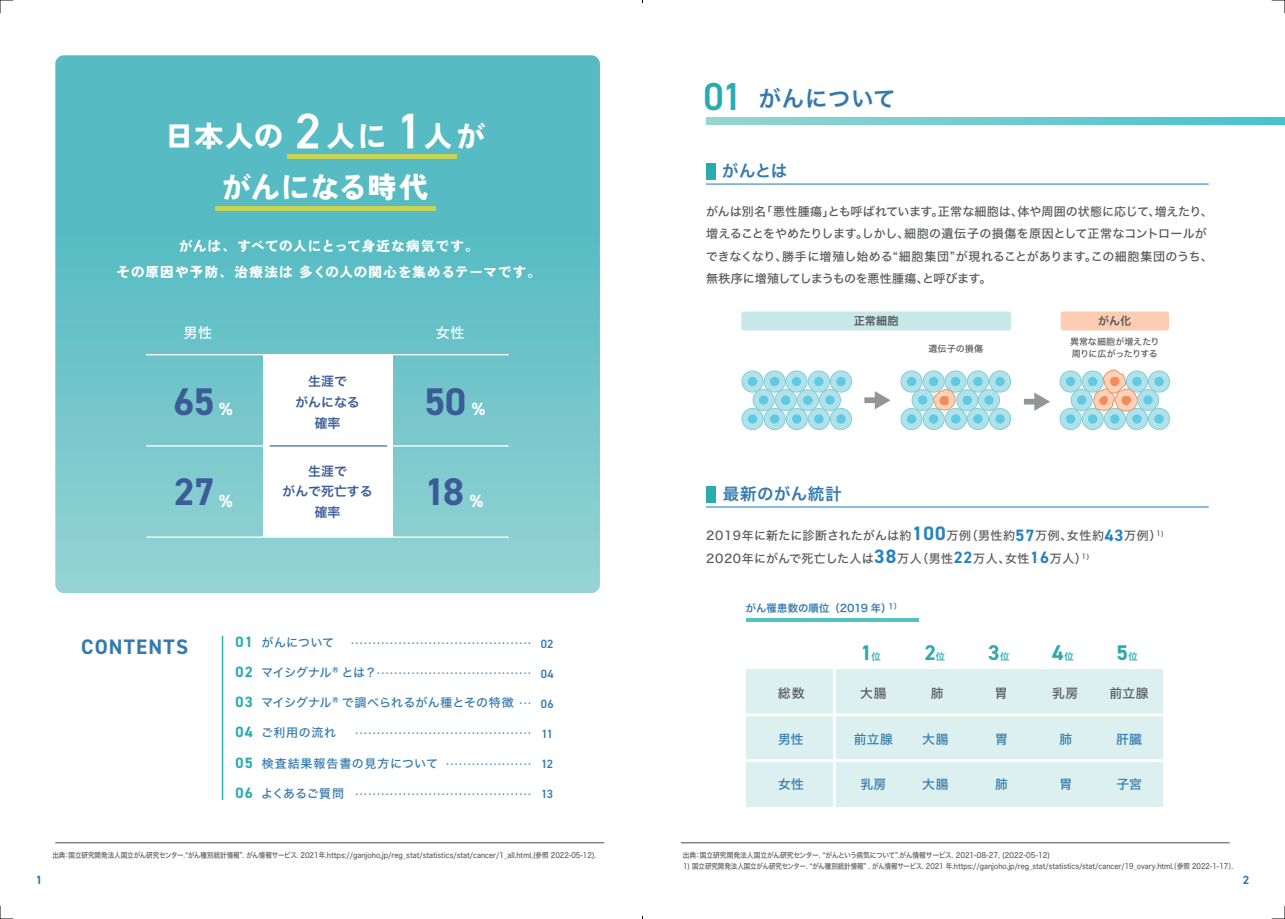
<style>
.page{position:relative;width:1285px;height:919px;background:#fff}
.page>*{position:absolute;margin:0;border:0;box-sizing:border-box;transform-origin:0 0}
.t1{font:700 38.55px "DIN2014";letter-spacing:-.015em;color:#3c5c97}
.t2{font:900 29.1px/51.4px "Zen Kaku Gothic Antique";letter-spacing:.025em;color:#fff;text-align:center}
.t3{font:22.5px "Hiragino Sans W6";letter-spacing:.02em;color:#347aad}
.t4{font:700 21.45px "DIN2014";color:#2aabaf}
.t5{font:700 21px "DIN2014";letter-spacing:.06em;color:#347aad}
.t6{font:700 17.7px "DIN2014";color:#fff}
.t7{font:16.5px "Hiragino Sans W6";letter-spacing:.02em;color:#347aad}
.t8{font:700 15px/30px "DIN2014";letter-spacing:.075em;color:#2aabaf;text-align:justify}
.t9{font:14.1px "Hiragino Sans W5";color:#fff}
.t10{font:900 13.5px/25.5px "Zen Kaku Gothic Antique";letter-spacing:.07em;color:#fff;text-align:center}
.t11{font:12.9px/20.5px "Hiragino Sans W6";color:#3c5c97;text-align:center}
.t12{font:12.75px "Hiragino Sans W5";letter-spacing:.03em;color:#347aad}
.t13{font:12.75px "Hiragino Sans W5";letter-spacing:.04em;color:#57585a}
.t14{font:12px/22.5px "Hiragino Sans W5";letter-spacing:.005em;color:#57585a}
.t15{font:12px/22.5px "Hiragino Sans W5";letter-spacing:.025em;color:#57585a}
.t16{font:12px "Hiragino Sans W5";color:#347aad}
.t17{font:12px "Hiragino Sans W5";letter-spacing:.075em;color:#347aad}
.t18{font:12px "Hiragino Sans W5";letter-spacing:.02em;color:#347aad}
.t19{font:600 12px "DIN2014";letter-spacing:-.015em;color:#347aad}
.t20{font:12px "Hiragino Sans W5";letter-spacing:-.03em;color:#347aad}
.t21{font:12px "Hiragino Sans W5";letter-spacing:-.025em;color:#347aad}
.t22{font:700 12px "DIN2014";color:#347aad}
.t23{font:11.1px "Hiragino Sans W6";letter-spacing:-.005em;color:#57585a}
.t24{font:10.35px "Hiragino Sans W6";letter-spacing:.005em;color:#347aad}
.t25{font:9.3px "Hiragino Sans W6";color:#2aabaf}
.t26{font:9px/11.7px "Hiragino Sans W5";color:#57585a}
.t27{font:7.5px "Hiragino Sans W5";color:#347aad}
.t28{font:7.5px "Hiragino Sans W5";color:#57585a;scale:.86 1}
.t29{font:7.5px "Hiragino Sans W5";color:#57585a;scale:.87 1}
.t30{font:7.5px "Hiragino Sans W5";letter-spacing:-.02em;color:#57585a;scale:.9 1}
.s1{font-family:"DIN2014";font-weight:600;font-size:50.25px}
.s2{font-size:17.7px;color:#fff}
.s3{font-family:"DIN2014";font-weight:600;font-size:39px;color:#2aabaf}
.s4{font-family:"DIN2014";font-weight:700;font-size:19.5px;color:#2684bc}
.s5{font-family:"DIN2014";font-weight:700;font-size:16.5px;color:#2684bc}
</style>
<div class="page">
<svg style="left:55px;top:55px;width:545px;height:538px;background:#6ac2c8"></svg>
<svg style="left:0;top:905px;width:13px;height:14px"></svg>
<svg style="left:0;top:0;width:13px;height:13px"></svg>
<svg style="left:1271px;top:0;width:14px;height:13px"></svg>
<svg style="left:1271px;top:905px;width:14px;height:14px"></svg>
<hr style="left:55px;top:842px;width:549px;height:1px;background:#57585a">
<hr style="left:680px;top:842px;width:549px;height:1px;background:#57585a">
<div style="left:287px;top:154px;width:170px;height:5px;background:#c6d557"></div>
<div style="left:215px;top:206px;width:220px;height:5px;background:#c6d557"></div>
<div style="left:262px;top:354px;width:130px;height:183px;background:#fff"></div>
<hr style="left:146px;top:354px;width:362px;height:1px;background:#fff">
<hr style="left:146px;top:445px;width:362px;height:1px;background:#fff">
<hr style="left:146px;top:536px;width:362px;height:1px;background:#fff">
<hr style="left:222px;top:636px;width:1px;height:163px;background:#2aabaf">
<div style="left:741px;top:311px;width:269px;height:19px;background:#c7e7e8;border-radius:2px"></div>
<div style="left:1060px;top:311px;width:108px;height:19px;background:#fccdb1;border-radius:2px"></div>
<div style="left:1023px;top:399px;width:13px;height:5px;background:#939598"></div>
<svg style="left:1034px;top:392px;width:15px;height:19px"></svg>
<div style="left:864px;top:397px;width:13px;height:6px;background:#939598"></div>
<svg style="left:874px;top:391px;width:16px;height:18px"></svg>
<div style="left:706px;top:163px;width:9px;height:17px;background:#2aabaf"></div>
<svg style="left:1059px;top:369px;width:110px;height:61px"></svg>
<div style="left:1143px;top:395px;width:9px;height:9px;background:#5fcae3;border-radius:50%"></div>
<svg style="left:900px;top:370px;width:110px;height:60px"></svg>
<div style="left:984px;top:395px;width:9px;height:9px;background:#5fcae3;border-radius:50%"></div>
<svg style="left:741px;top:370px;width:110px;height:60px"></svg>
<div style="left:825px;top:395px;width:9px;height:9px;background:#5fcae3;border-radius:50%"></div>
<hr style="left:706px;top:183px;width:502px;height:1px;background:#2684bc">
<svg style="left:706px;top:118px;width:578px;height:7px;background:#6fcbcf"></svg>
<div style="left:745px;top:669px;width:417px;height:137px;background:#dbf0ef"></div>
<hr style="left:745px;top:713px;width:417px;height:3px;background:#fff">
<hr style="left:745px;top:759px;width:417px;height:3px;background:#fff">
<hr style="left:833px;top:644px;width:2px;height:180px;background:#fff">
<div style="left:706px;top:485px;width:9px;height:17px;background:#2aabaf"></div>
<hr style="left:706px;top:506px;width:502px;height:1px;background:#2684bc">
<hr style="left:745px;top:618px;width:173px;height:4px;background:#53c3c2">
<hr style="left:269px;top:445px;width:118px;height:1px;background:#347aad">
<h2 class="t2" style="left:165px;top:109px;width:321px">日本人の <span class="s1">2</span>人に <span class="s1">1</span>人ががんになる時代</h2>
<h3 class="t10" style="left:116px;top:233px;width:426px">がんは、すべての人にとって身近な病気です。<br>その原因や予防、治療法は 多くの人の関心を集めるテーマです。</h3>
<h3 class="t9" style="left:183px;top:320px;width:31px">男性</h3>
<h3 class="t9" style="left:435px;top:320px;width:31px">女性</h3>
<h1 class="t1" style="left:173px;top:376px;width:43px">65</h1>
<h3 class="t6" style="left:219px;top:397px;width:15px">%</h3>
<h1 class="t1" style="left:174px;top:466px;width:60px">27 <span class="s2">%</span></h1>
<h3 class="t11" style="left:295px;top:370px;width:66px">生涯で<br>がんになる確率</h3>
<h3 class="t11" style="left:282px;top:460px;width:92px">生涯で<br>がんで死亡する確率</h3>
<h1 class="t1" style="left:424px;top:376px;width:62px">50 <span class="s2">%</span></h1>
<h1 class="t1" style="left:424px;top:466px;width:60px">18 <span class="s2">%</span></h1>
<h3 class="t5" style="left:81px;top:632px;width:109px">CONTENTS</h3>
<h3 class="t8" style="left:235px;top:627px;width:19px">01<br>02<br>03<br>04<br>05<br>06</h3>
<h3 class="t18" style="left:261px;top:632px;width:74px">がんについて</h3>
<h3 class="t20" style="left:261px;top:662px;width:117px">マイシグナル®とは？</h3>
<h3 class="t16" style="left:261px;top:692px;width:254px">マイシグナル®で調べられるがん種とその特徴</h3>
<h3 class="t18" style="left:261px;top:722px;width:76px">ご利用の流れ</h3>
<h3 class="t17" style="left:262px;top:752px;width:178px">検査結果報告書の見方について</h3>
<h3 class="t21" style="left:261px;top:782px;width:84px">よくあるご質問</h3>
<p class="t27" style="left:349px;top:636px;width:186px">・・・・・・・・・・・・・・・・・・・・・・・・・・・・・・・・・・・・・・・・・・</p>
<p class="t27" style="left:375px;top:666px;width:160px">・・・・・・・・・・・・・・・・・・・・・・・・・・・・・・・・・・・・</p>
<p class="t27" style="left:517px;top:696px;width:18px">・・・</p>
<p class="t27" style="left:353px;top:726px;width:182px">・・・・・・・・・・・・・・・・・・・・・・・・・・・・・・・・・・・・・・・・・</p>
<p class="t27" style="left:444px;top:756px;width:91px">・・・・・・・・・・・・・・・・・・・・</p>
<p class="t27" style="left:353px;top:786px;width:182px">・・・・・・・・・・・・・・・・・・・・・・・・・・・・・・・・・・・・・・・・・</p>
<h3 class="t19" style="left:541px;top:636px;width:14px">02</h3>
<h3 class="t19" style="left:540px;top:666px;width:14px">04</h3>
<h3 class="t19" style="left:541px;top:696px;width:14px">06</h3>
<h3 class="t19" style="left:541px;top:726px;width:13px">11</h3>
<h3 class="t19" style="left:541px;top:756px;width:13px">12</h3>
<h3 class="t19" style="left:541px;top:786px;width:13px">13</h3>
<h3 class="t3" style="left:703px;top:79px;width:193px"><span class="s3">01</span> がんについて</h3>
<h3 class="t7" style="left:722px;top:156px;width:67px">がんとは</h3>
<h3 class="t14" style="left:705px;top:199px;width:508px">がんは別名「悪性腫瘍」とも呼ばれています。正常な細胞は、体や周囲の状態に応じて、増えたり、増えることをやめたりします。しかし、細胞の遺伝子の損傷を原因として正常なコントロールができなくなり、勝手に増殖し始める“細胞集団”が現れることがあります。この細胞集団のうち、無秩序に増殖してしまうものを悪性腫瘍、と呼びます。</h3>
<h3 class="t23" style="left:853px;top:310px;width:46px">正常細胞</h3>
<p class="t26" style="left:928px;top:342px;width:56px">遺伝子の損傷</p>
<p class="t26" style="left:1069px;top:335px;width:91px">異常な細胞が増えたり周りに広がったりする</p>
<h3 class="t23" style="left:1098px;top:310px;width:35px">がん化</h3>
<h3 class="t7" style="left:722px;top:479px;width:120px">最新のがん統計</h3>
<h3 class="t15" style="left:706px;top:524px;width:459px">2019年に新たに診断されたがんは約<span class="s4">100</span>万例（男性約<span class="s5">57</span>万例、女性約<span class="s5">43</span>万例）<sup>1)<br></sup>2020年にがんで死亡した人は<span class="s4">38</span>万人（男性<span class="s5">22</span>万人、女性<span class="s5">16</span>万人）<sup>1)</sup></h3>
<h3 class="t24" style="left:745px;top:599px;width:157px">がん罹患数の順位（2019 年）<sup>1）</sup></h3>
<h3 class="t13" style="left:777px;top:682px;width:28px">総数</h3>
<h3 class="t12" style="left:777px;top:727px;width:27px">男性</h3>
<h3 class="t12" style="left:778px;top:773px;width:27px">女性</h3>
<h3 class="t4" style="left:860px;top:638px;width:13px">1</h3>
<p class="t25" style="left:871px;top:647px;width:11px">位</p>
<h3 class="t4" style="left:924px;top:638px;width:13px">2</h3>
<p class="t25" style="left:935px;top:647px;width:11px">位</p>
<h3 class="t4" style="left:988px;top:638px;width:13px">3</h3>
<p class="t25" style="left:999px;top:647px;width:11px">位</p>
<h3 class="t4" style="left:1052px;top:638px;width:13px">4</h3>
<p class="t25" style="left:1064px;top:647px;width:11px">位</p>
<h3 class="t4" style="left:1116px;top:638px;width:13px">5</h3>
<p class="t25" style="left:1128px;top:647px;width:11px">位</p>
<h3 class="t13" style="left:860px;top:682px;width:28px">大腸</h3>
<h3 class="t13" style="left:930px;top:682px;width:14px">肺</h3>
<h3 class="t13" style="left:994px;top:682px;width:14px">胃</h3>
<h3 class="t13" style="left:1051px;top:682px;width:28px">乳房</h3>
<h3 class="t13" style="left:1109px;top:682px;width:41px">前立腺</h3>
<h3 class="t12" style="left:853px;top:727px;width:41px">前立腺</h3>
<h3 class="t12" style="left:922px;top:727px;width:28px">大腸</h3>
<h3 class="t12" style="left:995px;top:727px;width:14px">胃</h3>
<h3 class="t12" style="left:1059px;top:727px;width:14px">肺</h3>
<h3 class="t12" style="left:1115px;top:727px;width:27px">肝臓</h3>
<h3 class="t12" style="left:860px;top:773px;width:28px">乳房</h3>
<h3 class="t12" style="left:922px;top:773px;width:28px">大腸</h3>
<h3 class="t12" style="left:995px;top:773px;width:14px">肺</h3>
<h3 class="t12" style="left:1059px;top:773px;width:14px">胃</h3>
<h3 class="t12" style="left:1116px;top:773px;width:27px">子宮</h3>
<p class="t29" style="left:52px;top:848px;width:626px">出典：国立研究開発法人国立がん研究センター.“がん種別統計情報”. がん情報サービス. 2021年.https://ganjoho.jp/reg_stat/statistics/stat/cancer/1_all.html,(参照 2022-05-12).</p>
<p class="t30" style="left:682px;top:848px;width:409px">出典：国立研究開発法人国立がん研究センター. “がんという病気について”.がん情報サービス. 2021-08-27, (2022-05-12)</p>
<p class="t28" style="left:683px;top:859px;width:643px">1) 国立研究開発法人国立がん研究センター. “がん種別統計情報” . がん情報サービス. 2021 年.https://ganjoho.jp/reg_stat/statistics/stat/cancer/19_ovary.html,（参照 2022-1-17）.</p>
<h3 class="t22" style="left:36px;top:872px;width:8px">1</h3>
<h3 class="t22" style="left:1242px;top:872px;width:8px">2</h3>
</div>
